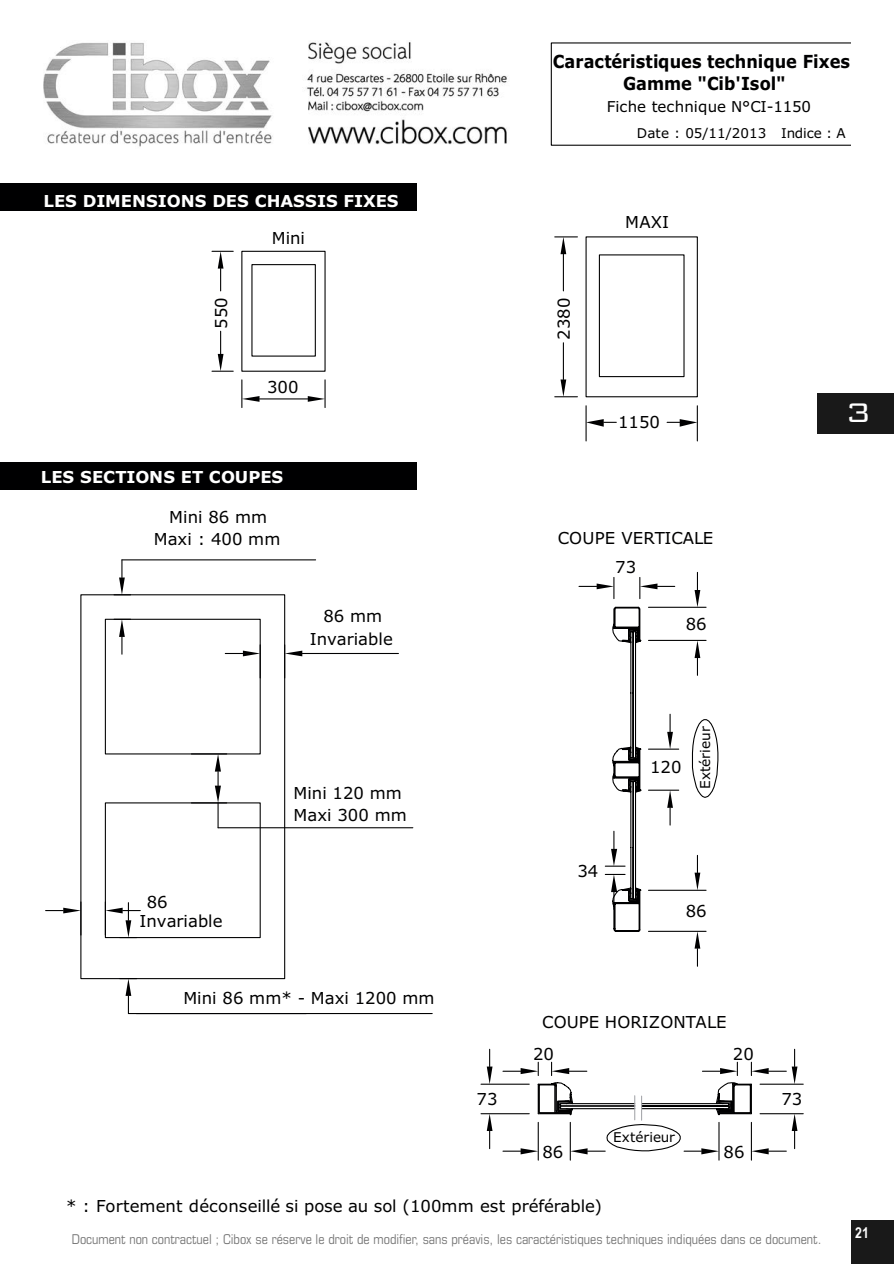
<style>
.page{position:relative;width:894px;height:1264px;background:#fff}
.page>*{position:absolute;margin:0;border:0;box-sizing:border-box;transform-origin:0 0}
.t1{font:300 36px "Bank Gothic";color:#fff}
.t2{font:700 18px/21.6px "Verdana";color:#000001;text-align:center;scale:.9 1}
.t3{font:16.5px/22.4px "Verdana";color:#000001;text-align:center}
.t4{font:700 16.5px "Verdana";color:#fff}
.t5{font:15px "Verdana";letter-spacing:.005em;color:#000001}
.t6{font:700 15px "Arial Narrow";color:#fff}
.t7{font:13.65px "Verdana";color:#000001}
.t8{font:condensed 13.5px "Eurostile";color:#757575}
.t9{font:13.5px "Verdana";color:#000001}
</style>
<div class="page">
<div style="left:0;top:184px;width:417px;height:27px;background:#000001"></div>
<div style="left:0;top:462px;width:417px;height:27px;background:#000001"></div>
<div style="left:80px;top:594px;width:205px;height:385px;border:1px solid #000001"></div>
<div style="left:105px;top:619px;width:156px;height:135px;border:1px solid #000001"></div>
<div style="left:105px;top:802px;width:156px;height:136px;border:1px solid #000001"></div>
<svg style="left:691px;top:719px;width:28px;height:79px"></svg>
<svg style="left:551px;top:42px;width:300px;height:104px"></svg>
<svg style="left:114px;top:619px;width:17px;height:35px"></svg>
<svg style="left:114px;top:560px;width:17px;height:35px"></svg>
<hr style="left:122px;top:559px;width:194px;height:1px;background:#000001">
<hr style="left:260px;top:645px;width:1px;height:33px;background:#000001">
<hr style="left:284px;top:645px;width:1px;height:33px;background:#000001">
<svg style="left:225px;top:651px;width:35px;height:5px"></svg>
<svg style="left:285px;top:651px;width:35px;height:5px"></svg>
<hr style="left:191px;top:753px;width:36px;height:1px;background:#000001">
<hr style="left:191px;top:802px;width:36px;height:1px;background:#000001">
<svg style="left:215px;top:754px;width:6px;height:74px"></svg>
<svg style="left:120px;top:978px;width:17px;height:35px"></svg>
<hr style="left:218px;top:827px;width:195px;height:1px;background:#000001">
<hr style="left:128px;top:1013px;width:304px;height:1px;background:#000001">
<hr style="left:648px;top:748px;width:31px;height:2px;background:#000001">
<hr style="left:648px;top:790px;width:31px;height:1px;background:#000001">
<svg style="left:667px;top:714px;width:6px;height:35px"></svg>
<svg style="left:667px;top:790px;width:6px;height:35px"></svg>
<svg style="left:605px;top:606px;width:37px;height:326px"></svg>
<svg style="left:639px;top:577px;width:36px;height:22px"></svg>
<svg style="left:579px;top:577px;width:35px;height:22px"></svg>
<hr style="left:648px;top:607px;width:58px;height:1px;background:#000001">
<hr style="left:648px;top:640px;width:58px;height:1px;background:#000001">
<svg style="left:694px;top:572px;width:6px;height:35px"></svg>
<svg style="left:694px;top:640px;width:6px;height:35px"></svg>
<hr style="left:648px;top:890px;width:58px;height:1px;background:#000001">
<hr style="left:648px;top:931px;width:58px;height:1px;background:#000001">
<svg style="left:694px;top:855px;width:6px;height:35px"></svg>
<svg style="left:694px;top:931px;width:6px;height:35px"></svg>
<hr style="left:570px;top:1122px;width:1px;height:38px;background:#000001">
<hr style="left:538px;top:1122px;width:1px;height:38px;background:#000001">
<hr style="left:481px;top:1083px;width:48px;height:2px;background:#000001">
<hr style="left:481px;top:1113px;width:48px;height:1px;background:#000001">
<svg style="left:487px;top:1049px;width:5px;height:35px"></svg>
<svg style="left:487px;top:1114px;width:5px;height:34px"></svg>
<svg style="left:503px;top:1062px;width:36px;height:13px"></svg>
<svg style="left:551px;top:1062px;width:36px;height:13px"></svg>
<hr style="left:760px;top:1083px;width:43px;height:2px;background:#000001">
<hr style="left:760px;top:1113px;width:43px;height:1px;background:#000001">
<svg style="left:792px;top:1049px;width:5px;height:35px"></svg>
<svg style="left:792px;top:1114px;width:5px;height:34px"></svg>
<svg style="left:751px;top:1062px;width:35px;height:13px"></svg>
<svg style="left:702px;top:1062px;width:36px;height:13px"></svg>
<hr style="left:718px;top:1122px;width:1px;height:38px;background:#000001">
<hr style="left:751px;top:1122px;width:1px;height:38px;background:#000001">
<svg style="left:503px;top:1082px;width:283px;height:72px"></svg>
<hr style="left:320px;top:653px;width:78px;height:1px;background:#000001">
<hr style="left:105px;top:902px;width:1px;height:33px;background:#000001">
<hr style="left:80px;top:902px;width:1px;height:33px;background:#000001">
<svg style="left:105px;top:903px;width:35px;height:35px"></svg>
<svg style="left:46px;top:908px;width:35px;height:5px"></svg>
<div style="left:251px;top:264px;width:65px;height:93px;border:1px solid #000001"></div>
<hr style="left:324px;top:380px;width:2px;height:28px;background:#000001">
<hr style="left:259px;top:398px;width:49px;height:1px;background:#000001">
<svg style="left:241px;top:380px;width:18px;height:28px"></svg>
<svg style="left:308px;top:396px;width:17px;height:6px"></svg>
<svg style="left:212px;top:331px;width:21px;height:41px"></svg>
<svg style="left:212px;top:251px;width:21px;height:40px"></svg>
<hr style="left:563px;top:343px;width:1px;height:36px;background:#000001">
<hr style="left:563px;top:254px;width:1px;height:37px;background:#000001">
<svg style="left:555px;top:379px;width:22px;height:18px"></svg>
<svg style="left:555px;top:236px;width:22px;height:18px"></svg>
<hr style="left:585px;top:406px;width:2px;height:35px;background:#000001">
<hr style="left:697px;top:406px;width:1px;height:35px;background:#000001">
<svg style="left:586px;top:419px;width:30px;height:8px"></svg>
<svg style="left:667px;top:419px;width:30px;height:8px"></svg>
<div style="left:599px;top:254px;width:85px;height:123px;border:1px solid #000001"></div>
<div style="left:585px;top:236px;width:113px;height:161px;border:1px solid #000001"></div>
<img style="left:43px;top:41px;width:465px;height:106px">
<div style="left:851px;top:1221px;width:43px;height:43px;background:#191919"></div>
<div style="left:817px;top:393px;width:77px;height:40px;background:#191919"></div>
<p class="t2" style="left:553px;top:51px;width:332px">Caractéristiques technique Fixes<br>Gamme "Cib'Isol"</p>
<p class="t5" style="left:607px;top:97px;width:206px">Fiche technique N°CI-1150</p>
<p class="t4" style="left:43px;top:190px;width:356px">LES DIMENSIONS DES CHASSIS FIXES</p>
<p class="t3" style="left:272px;top:227px;width:35px">Mini</p>
<p class="t3" style="left:210px;top:329px;width:33px;rotate:-90deg">550</p>
<p class="t3" style="left:553px;top:340px;width:43px;rotate:-90deg">2380</p>
<p class="t3" style="left:267px;top:376px;width:33px">300</p>
<p class="t4" style="left:41px;top:466px;width:244px">LES SECTIONS ET COUPES</p>
<p class="t9" style="left:637px;top:124px;width:210px">Date : 05/11/2013 Indice : A</p>
<p class="t3" style="left:625px;top:211px;width:45px">MAXI</p>
<p class="t3" style="left:618px;top:411px;width:43px">1150</p>
<h1 class="t1" style="left:845px;top:393px;width:28px">3</h1>
<p class="t3" style="left:154px;top:506px;width:128px">Mini 86 mm<br>Maxi : 400 mm</p>
<p class="t3" style="left:310px;top:605px;width:85px">86 mm<br>Invariable</p>
<p class="t3" style="left:558px;top:527px;width:157px">COUPE VERTICALE</p>
<p class="t3" style="left:615px;top:556px;width:23px">73</p>
<p class="t3" style="left:686px;top:613px;width:23px">86</p>
<p class="t3" style="left:139px;top:893px;width:85px;line-height:18.3px;text-align:left;text-indent:7px">86<br>Invariable</p>
<p class="t3" style="left:293px;top:782px;width:115px;line-height:21.9px;text-align:left">Mini 120 mm<br>Maxi 300 mm</p>
<p class="t3" style="left:183px;top:987px;width:253px">Mini 86 mm* - Maxi 1200 mm</p>
<p class="t3" style="left:577px;top:860px;width:23px">34</p>
<p class="t3" style="left:650px;top:756px;width:33px">120</p>
<p class="t7" style="left:697px;top:789px;width:64px;rotate:-90deg">Extérieur</p>
<p class="t3" style="left:686px;top:900px;width:23px">86</p>
<p class="t3" style="left:476px;top:1088px;width:23px">73</p>
<p class="t3" style="left:542px;top:1011px;width:186px">COUPE HORIZONTALE</p>
<p class="t3" style="left:533px;top:1043px;width:23px">20</p>
<p class="t3" style="left:733px;top:1043px;width:23px">20</p>
<p class="t9" style="left:613px;top:1129px;width:63px">Extérieur</p>
<p class="t3" style="left:542px;top:1140px;width:23px">86</p>
<p class="t3" style="left:723px;top:1140px;width:23px">86</p>
<p class="t3" style="left:66px;top:1195px;width:537px">* : Fortement déconseillé si pose au sol (100mm est préférable)</p>
<p class="t3" style="left:781px;top:1088px;width:23px">73</p>
<p class="t8" style="left:72px;top:1234px;width:751px">Document non contractuel ; Cibox se réserve le droit de modifier, sans préavis, les caractéristiques techniques indiquées dans ce document.</p>
<p class="t6" style="left:855px;top:1224px;width:15px">21</p>
</div>
